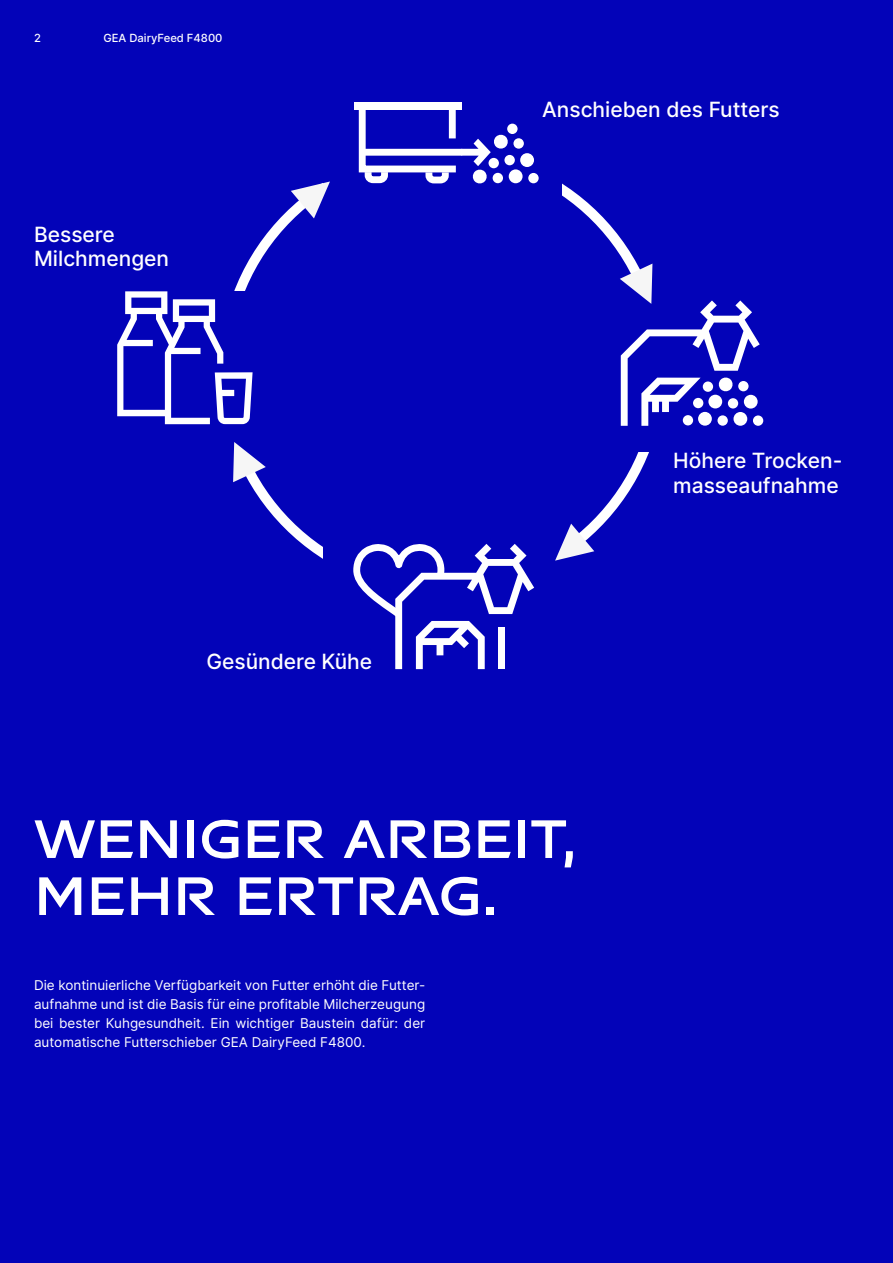
<style>
.page{position:relative;width:893px;height:1263px;background:#0303b8}
.page>*{position:absolute;margin:0;border:0;box-sizing:border-box;transform-origin:0 0}
.t1{font:700 57px/57px "GEA Sans";color:#fff}
.t2{font:500 21px/24.2px "Inter";color:#fff}
.t3{font:13.5px/18.9px "Inter";color:#fff;text-align:justify}
.t4{font:500 11.25px "Inter";color:#fff}
</style>
<div class="page">
<svg style="left:291px;top:181px;width:39px;height:37px"></svg>
<svg style="left:117px;top:291px;width:136px;height:133px"></svg>
<div style="left:753px;top:415px;width:10px;height:11px;background:#fff;border-radius:50%"></div>
<svg style="left:353px;top:544px;width:181px;height:125px"></svg>
<svg style="left:555px;top:524px;width:39px;height:37px"></svg>
<svg style="left:233px;top:442px;width:33px;height:40px"></svg>
<svg style="left:620px;top:264px;width:140px;height:162px"></svg>
<div style="left:354px;top:102px;width:107px;height:7px;background:#fff"></div>
<div style="left:504px;top:155px;width:11px;height:10px;background:#fff;border-radius:50%"></div>
<div style="left:507px;top:124px;width:11px;height:10px;background:#fff;border-radius:50%"></div>
<div style="left:509px;top:169px;width:14px;height:14px;background:#fff;border-radius:50%"></div>
<div style="left:513px;top:138px;width:11px;height:11px;background:#fff;border-radius:50%"></div>
<div style="left:520px;top:153px;width:14px;height:14px;background:#fff;border-radius:50%"></div>
<div style="left:528px;top:173px;width:11px;height:10px;background:#fff;border-radius:50%"></div>
<svg style="left:355px;top:102px;width:153px;height:81px"></svg>
<p class="t4" style="left:34px;top:30px;width:8px">2</p>
<p class="t4" style="left:103px;top:30px;width:121px">GEA DairyFeed F4800</p>
<h2 class="t2" style="left:34px;top:222px;width:137px">Bessere<br>Milchmengen</h2>
<h2 class="t2" style="left:206px;top:649px;width:167px">Gesündere Kühe</h2>
<h2 class="t2" style="left:542px;top:97px;width:239px">Anschieben des Futters</h2>
<h2 class="t2" style="left:673px;top:448px;width:171px">Höhere Trocken&shy;masseaufnahme</h2>
<h1 class="t1" style="left:34px;top:809px;width:546px">WENIGER ARBEIT,<br>MEHR ERTRAG.</h1>
<p class="t3" style="left:34px;top:976px;width:393px">Die kontinuierliche Verfügbarkeit von Futter erhöht die Futter&shy;aufnahme und ist die Basis für eine profitable Milcherzeugung bei bester Kuhgesundheit. Ein wichtiger Baustein dafür: der automatische Futterschieber GEA DairyFeed F4800.</p>
</div>
